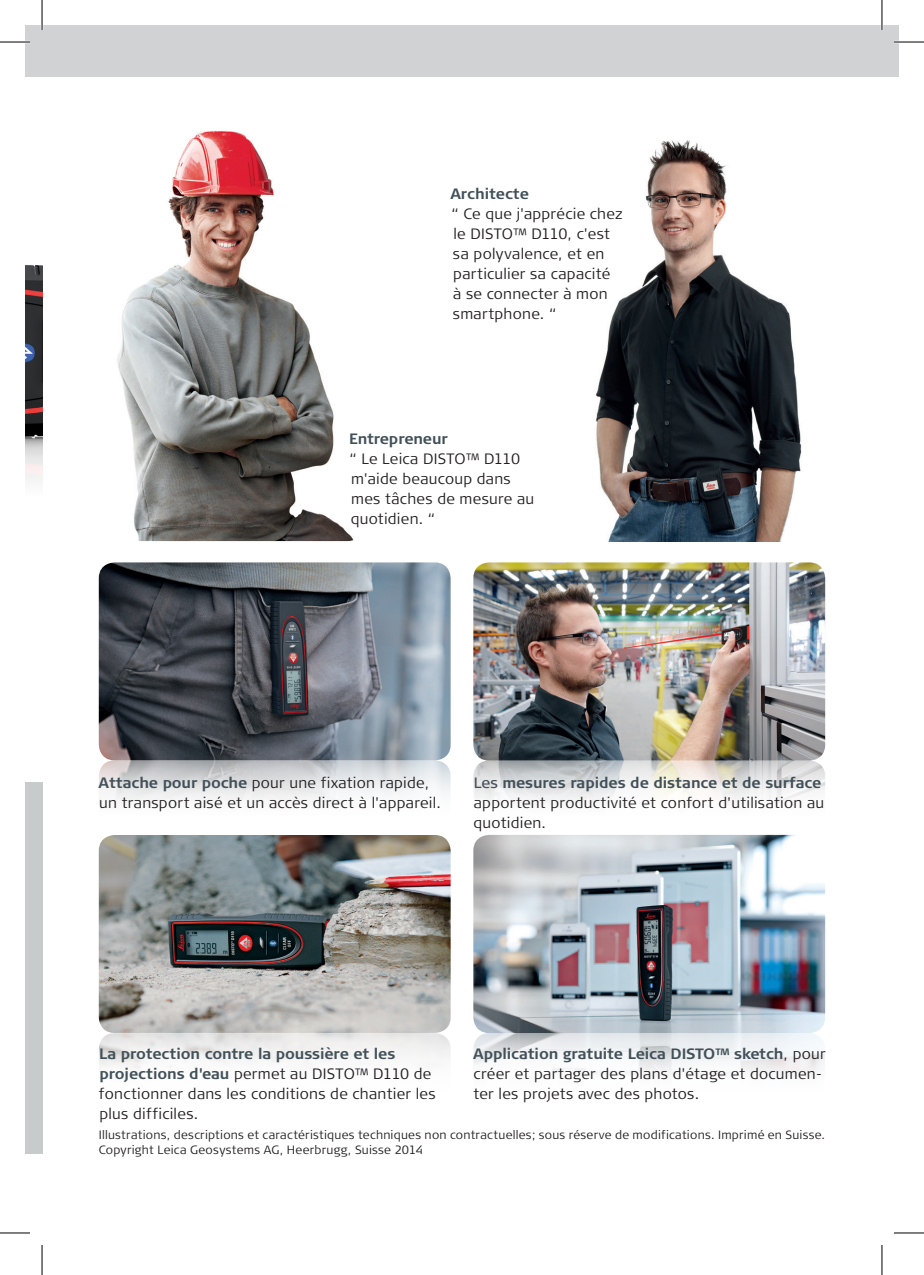
<style>
.page{position:relative;width:924px;height:1275px;background:#fff}
.page>*{position:absolute;margin:0;border:0;box-sizing:border-box;transform-origin:0 0}
.UT{font:300 15px/20px "Signa Column";letter-spacing:.02em;color:#231f20}
.Lauftext{font:300 15px/20px "Signa Column";letter-spacing:.02em;color:#231f20}
.UT-2{font:700 15px "Signa Column";letter-spacing:-.01em;color:#425159}
.Kleintext__Legenden{font:300 12px/15px "Signa Column";letter-spacing:.02em;color:#231f20}
.s1{font-weight:700;color:#425159}
.s2{font-weight:400;color:#425159}
</style>
<div class="page">
<img style="left:595px;top:140px;width:207px;height:401px">
<img style="left:473px;top:835px;width:351px;height:239px">
<img style="left:99px;top:835px;width:351px;height:236px">
<img style="left:473px;top:562px;width:351px;height:240px">
<div style="left:25px;top:782px;width:17px;height:371px;background:#c8cbcb"></div>
<div style="left:25px;top:25px;width:873px;height:51px;background:#d1d2d4"></div>
<img style="left:99px;top:562px;width:351px;height:240px">
<img style="left:25px;top:265px;width:17px;height:187px">
<img style="left:117px;top:130px;width:237px;height:411px">
<hr style="left:0;top:41px;width:30px;height:2px;background:#fff">
<hr style="left:893px;top:41px;width:30px;height:2px;background:#fff">
<hr style="left:41px;top:0;width:2px;height:30px;background:#fff">
<hr style="left:880px;top:0;width:2px;height:30px;background:#fff">
<hr style="left:0;top:42px;width:30px;height:1px;background:#000">
<hr style="left:893px;top:42px;width:30px;height:1px;background:#000">
<hr style="left:0;top:1232px;width:30px;height:1px;background:#000">
<hr style="left:893px;top:1232px;width:30px;height:1px;background:#000">
<hr style="left:42px;top:0;width:1px;height:30px;background:#000">
<hr style="left:42px;top:1245px;width:1px;height:30px;background:#000">
<hr style="left:881px;top:0;width:1px;height:30px;background:#000">
<hr style="left:881px;top:1245px;width:1px;height:30px;background:#000">
<p class="UT-2" style="left:450px;top:184px;width:80px">Architecte</p>
<p class="Lauftext" style="left:451px;top:204px;width:172px">“ Ce que j'apprécie chez le DISTO™ D110, c'est sa polyvalence, et en particulier sa capacité<br>à se connecter à mon smartphone. “</p>
<p class="UT-2" style="left:349px;top:429px;width:100px">Entrepreneur</p>
<p class="Lauftext" style="left:349px;top:449px;width:186px">“ Le Leica DISTO™ D110 m'aide beaucoup dans mes tâches de mesure au quotidien. “</p>
<p class="UT" style="left:99px;top:773px;width:344px"><span class="s1">Attache pour poche</span> pour une fixation rapide, un transport aisé et un accès direct à l'appareil.</p>
<p class="UT" style="left:473px;top:773px;width:352px"><span class="s2">Les</span> <span class="s1">mesures rapides de distance et de surface </span>apportent productivité et confort d'utilisation au quotidien.</p>
<p class="UT" style="left:99px;top:1044px;width:338px"><span class="s1">La protection contre la poussière et les projections d'eau</span> permet au DISTO™ D110 de fonctionner dans les conditions de chantier les plus difficiles.</p>
<p class="UT" style="left:473px;top:1044px;width:354px"><span class="s1">Application gratuite Leica DISTO™ sketch</span>, pour créer et partager des plans d'étage et documen&shy;ter les projets avec des photos.</p>
<p class="Kleintext__Legenden" style="left:99px;top:1127px;width:727px">Illustrations, descriptions et caractéristiques techniques non contractuelles; sous réserve de modifications. Imprimé en Suisse.<br>Copyright Leica Geosystems AG, Heerbrugg, Suisse 2014</p>
</div>
